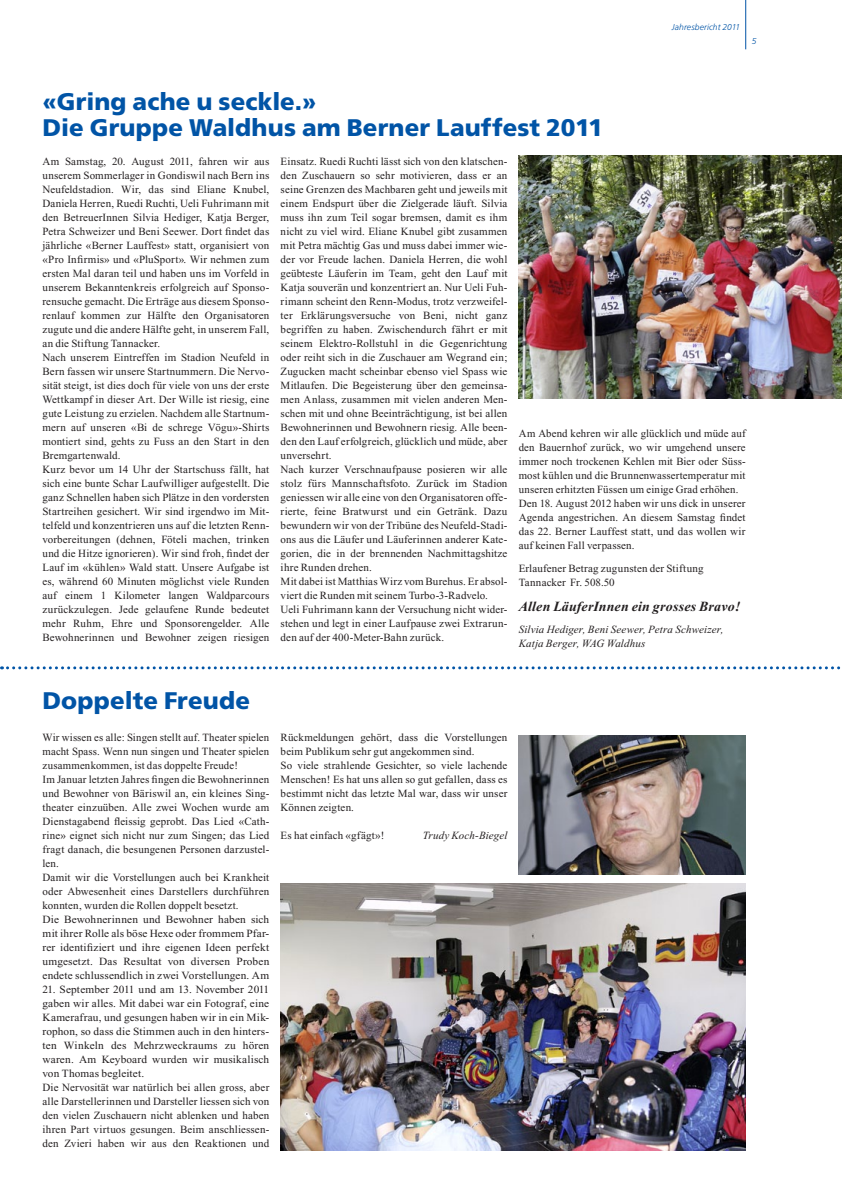
<style>
.page{position:relative;width:842px;height:1191px;background:#fff}
.page>*{position:absolute;margin:0;border:0;box-sizing:border-box;transform-origin:0 0}
.t1{font:900 24px/26px "Frutiger";letter-spacing:.005em;color:#0154a6}
.t2{font:italic 700 14px "Times New Roman";letter-spacing:.01em;color:#231f20}
.t3{font:11px/14px "Times New Roman";letter-spacing:.015em;color:#231f20}
.t4{font:italic 11px/14px "Times New Roman";letter-spacing:.01em;color:#231f20}
.t5{font:italic 300 8.5px "Frutiger LT Std";letter-spacing:.01em;color:#0154a6}
</style>
<div class="page">
<hr style="left:745px;top:0;width:1px;height:49px;background:#0154a6">
<svg style="left:2px;top:666px;width:839px;height:3px"></svg>
<img style="left:519px;top:156px;width:323px;height:243px">
<img style="left:519px;top:735px;width:227px;height:139px">
<img style="left:281px;top:883px;width:465px;height:267px">
<p class="t5" style="left:672px;top:23px;width:70px">Jahresbericht 2011</p>
<p class="t5" style="left:752px;top:36px;width:6px">5</p>
<h1 class="t1" style="left:43px;top:88px;width:562px">«Gring ache u seckle.»<br>Die Gruppe Waldhus am Berner Lauffest 2011</h1>
<p class="t3" style="left:281px;top:154px;width:228px">Einsatz. Ruedi Ruchti lässt sich von den klatschen&shy;den Zuschauern so sehr motivieren, dass er an seine Grenzen des Machbaren geht und jeweils mit einem Endspurt über die Zielgerade läuft. Silvia muss ihn zum Teil sogar bremsen, damit es ihm nicht zu viel wird. Eliane Knubel gibt zusammen mit Petra mächtig Gas und muss dabei immer wie&shy;der vor Freude lachen. Daniela Herren, die wohl geübteste Läuferin im Team, geht den Lauf mit Katja souverän und konzentriert an. Nur Ueli Fuh&shy;rimann scheint den Renn-Modus, trotz verzweifel&shy;ter Erklärungsversuche von Beni, nicht ganz begriffen zu haben. Zwischendurch fährt er mit seinem Elektro-Rollstuhl in die Gegenrichtung oder reiht sich in die Zuschauer am Wegrand ein; Zugucken macht scheinbar ebenso viel Spass wie Mitlaufen. Die Begeisterung über den gemeinsa&shy;men Anlass, zusammen mit vielen anderen Men&shy;schen mit und ohne Beeinträchtigung, ist bei allen Bewohnerinnen und Bewohnern riesig. Alle been&shy;den den Lauf erfolgreich, glücklich und müde, aber unversehrt.<br>Nach kurzer Verschnaufpause posieren wir alle stolz fürs Mannschaftsfoto. Zurück im Stadion geniessen wir alle eine von den Organisatoren offe&shy;rierte, feine Bratwurst und ein Getränk. Dazu bewundern wir von der Tribüne des Neufeld-Stadi&shy;ons aus die Läufer und Läuferinnen anderer Kate&shy;gorien, die in der brennenden Nachmittagshitze ihre Runden drehen.<br>Mit dabei ist Matthias Wirz vom Burehus. Er absol&shy;viert die Runden mit seinem Turbo-3-Radvelo.<br>Ueli Fuhrimann kann der Versuchung nicht wider&shy;stehen und legt in einer Laufpause zwei Extrarun&shy;den auf der 400-Meter-Bahn zurück.</p>
<p class="t3" style="left:43px;top:154px;width:228px">Am Samstag, 20. August 2011, fahren wir aus unserem Sommerlager in Gondiswil nach Bern ins Neufeldstadion. Wir, das sind Eliane Knubel, Daniela Herren, Ruedi Ruchti, Ueli Fuhrimann mit den BetreuerInnen Silvia Hediger, Katja Berger, Petra Schweizer und Beni Seewer. Dort findet das jährliche «Berner Lauffest» statt, organisiert von «Pro Infirmis» und «PluSport». Wir nehmen zum ersten Mal daran teil und haben uns im Vorfeld in unserem Bekanntenkreis erfolgreich auf Sponso&shy;rensuche gemacht. Die Erträge aus diesem Sponso&shy;renlauf kommen zur Hälfte den Organisatoren zugute und die andere Hälfte geht, in unserem Fall, an die Stiftung Tannacker.<br>Nach unserem Eintreffen im Stadion Neufeld in Bern fassen wir unsere Startnummern. Die Nervo&shy;sität steigt, ist dies doch für viele von uns der erste Wettkampf in dieser Art. Der Wille ist riesig, eine gute Leistung zu erzielen. Nachdem alle Startnum&shy;mern auf unseren «Bi de schrege Vögu»-Shirts montiert sind, gehts zu Fuss an den Start in den Bremgartenwald.<br>Kurz bevor um 14 Uhr der Startschuss fällt, hat sich eine bunte Schar Laufwilliger aufgestellt. Die ganz Schnellen haben sich Plätze in den vordersten Startreihen gesichert. Wir sind irgendwo im Mit&shy;telfeld und konzentrieren uns auf die letzten Renn&shy;vorbereitungen (dehnen, Föteli machen, trinken und die Hitze ignorieren). Wir sind froh, findet der Lauf im «kühlen» Wald statt. Unsere Aufgabe ist es, während 60 Minuten möglichst viele Runden auf einem 1 Kilometer langen Waldparcours zurückzulegen. Jede gelaufene Runde bedeutet mehr Ruhm, Ehre und Sponsorengelder. Alle Bewohnerinnen und Bewohner zeigen riesigen</p>
<p class="t3" style="left:519px;top:426px;width:228px">Am Abend kehren wir alle glücklich und müde auf den Bauernhof zurück, wo wir umgehend unsere immer noch trockenen Kehlen mit Bier oder Süss&shy;most kühlen und die Brunnenwassertemperatur mit unseren erhitzten Füssen um einige Grad erhöhen.<br>Den 18. August 2012 haben wir uns dick in unserer Agenda angestrichen. An diesem Samstag findet das 22. Berner Lauffest statt, und das wollen wir auf keinen Fall verpassen.</p>
<p class="t3" style="left:519px;top:561px;width:186px">Erlaufener Betrag zugunsten der Stiftung<br>Tannacker Fr. 508.50</p>
<p class="t2" style="left:519px;top:598px;width:223px">Allen LäuferInnen ein grosses Bravo!</p>
<p class="t4" style="left:519px;top:622px;width:206px">Silvia Hediger, Beni Seewer, Petra Schweizer,<br>Katja Berger, WAG Waldhus</p>
<h1 class="t1" style="left:43px;top:687px;width:209px">Doppelte Freude</h1>
<p class="t3" style="left:43px;top:730px;width:228px">Wir wissen es alle: Singen stellt auf. Theater spielen macht Spass. Wenn nun singen und Theater spielen zusammenkommen, ist das doppelte Freude!<br>Im Januar letzten Jahres fingen die Bewohnerinnen und Bewohner von Bäriswil an, ein kleines Sing&shy;theater einzuüben. Alle zwei Wochen wurde am Dienstagabend fleissig geprobt. Das Lied «Cath&shy;rine» eignet sich nicht nur zum Singen; das Lied fragt danach, die besungenen Personen darzustel&shy;len.<br>Damit wir die Vorstellungen auch bei Krankheit oder Abwesenheit eines Darstellers durchführen konnten, wurden die Rollen doppelt besetzt.<br>Die Bewohnerinnen und Bewohner haben sich mit ihrer Rolle als böse Hexe oder frommem Pfar&shy;rer identifiziert und ihre eigenen Ideen perfekt umgesetzt. Das Resultat von diversen Proben endete schlussendlich in zwei Vorstellungen. Am</p>
<p class="t3" style="left:43px;top:982px;width:228px">21. September 2011 und am 13. November 2011 gaben wir alles. Mit dabei war ein Fotograf, eine Kamerafrau, und gesungen haben wir in ein Mik&shy;rophon, so dass die Stimmen auch in den hinters&shy;ten Winkeln des Mehrzweckraums zu hören waren. Am Keyboard wurden wir musikalisch von Thomas begleitet.<br>Die Nervosität war natürlich bei allen gross, aber alle Darstellerinnen und Darsteller liessen sich von den vielen Zuschauern nicht ablenken und haben ihren Part virtuos gesungen. Beim anschliessen&shy;den Zvieri haben wir aus den Reaktionen und</p>
<p class="t3" style="left:281px;top:730px;width:228px">Rückmeldungen gehört, dass die Vorstellungen beim Publikum sehr gut angekommen sind.<br>So viele strahlende Gesichter, so viele lachende Menschen! Es hat uns allen so gut gefallen, dass es bestimmt nicht das letzte Mal war, dass wir unser Können zeigten.</p>
<p class="t3" style="left:281px;top:828px;width:105px">Es hat einfach «gfägt»!</p>
<p class="t4" style="left:423px;top:828px;width:86px">Trudy Koch-Biegel</p>
</div>
